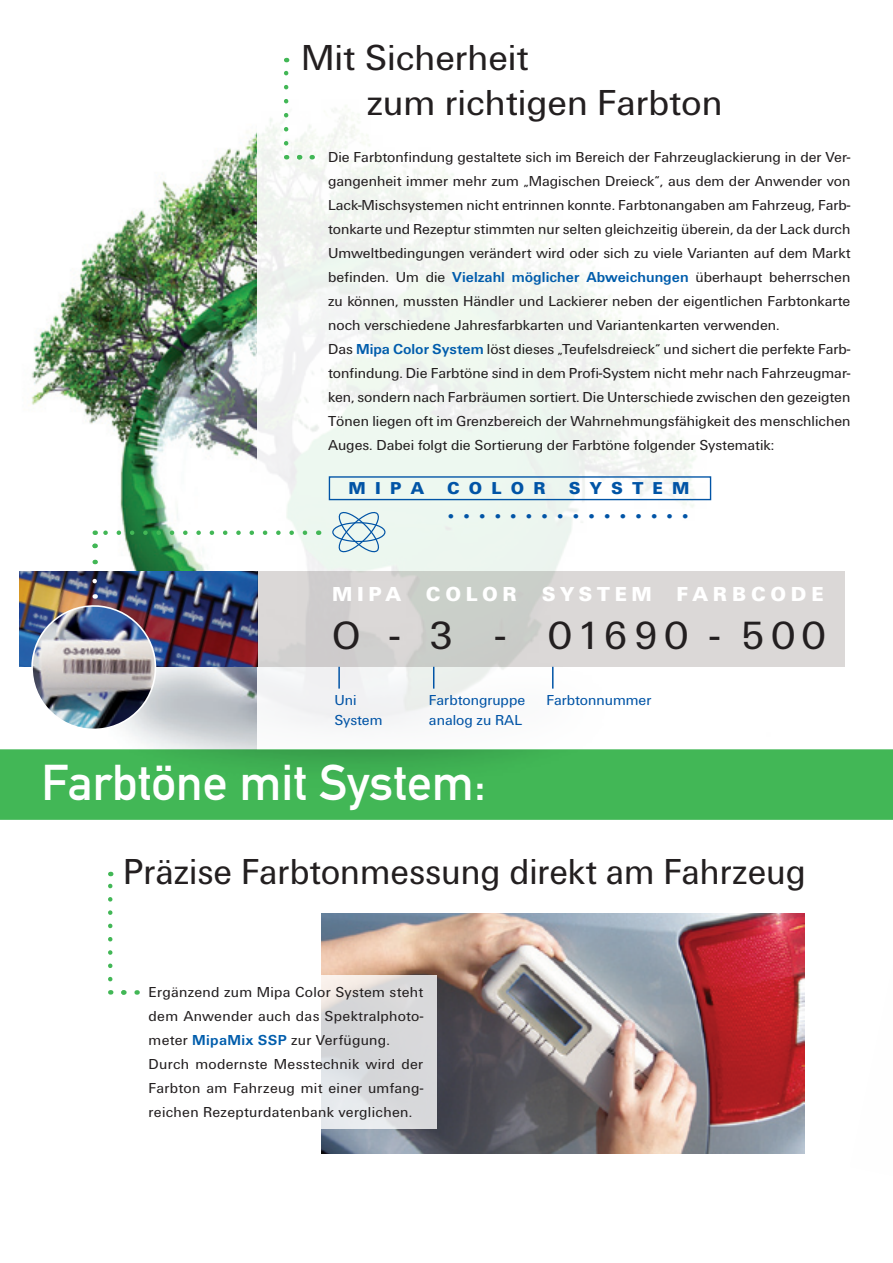
<style>
.page{position:relative;width:893px;height:1263px;background:#fff}
.page>*{position:absolute;margin:0;border:0;box-sizing:border-box;transform-origin:0 0}
.t1{font:49.5px "DIN Mittelschrift";color:#fff}
.t2{font:40.95px "Unitus T";letter-spacing:.13em;color:#231f20}
.t3{font:37.5px "Unitus T";color:#231f20;scale:.95 1}
.t4{font:37.5px/45px "Unitus T";color:#231f20}
.t5{font:700 28.2px "Times New Roman";color:#0154a6}
.t6{font:900 21px "Unitus T";letter-spacing:.225em;color:#fff}
.t7{font:900 17.85px "Unitus T";letter-spacing:.52em;color:#0154a6}
.t8{font:15px/24px "Unitus T";color:#231f20}
.t9{font:15px/24px "Unitus T";letter-spacing:.02em;color:#231f20}
.t10{font:15px/19.5px "Unitus T";color:#0154a6}
.s1{font-weight:700;color:#015dac}
</style>
<div class="page">
<img style="left:19px;top:131px;width:238px;height:618px">
<div style="left:257px;top:0;width:636px;height:749px;background:linear-gradient(to right,#f2f7f3,#fff)"></div>
<svg style="left:0;top:749px;width:893px;height:71px;background:#42b556"></svg>
<svg style="left:284px;top:58px;width:4px;height:85px"></svg>
<svg style="left:299px;top:155px;width:6px;height:4px"></svg>
<img style="left:19px;top:572px;width:8px;height:95px">
<div style="left:257px;top:572px;width:588px;height:95px;background:linear-gradient(to right,#cdcecb,#dedad9)"></div>
<hr style="left:338px;top:667px;width:2px;height:22px;background:#0154a6">
<svg style="left:433px;top:667px;width:1px;height:22px"></svg>
<hr style="left:552px;top:667px;width:2px;height:22px;background:#0154a6">
<div style="left:332px;top:522px;width:53px;height:20px;border:1px solid #0154a6;border-radius:50%"></div>
<svg style="left:335px;top:510px;width:48px;height:44px;background:#c1d9e2"></svg>
<div style="left:329px;top:476px;width:382px;height:24px;border:1px solid #0154a6"></div>
<img style="left:27px;top:530px;width:278px;height:205px">
<img style="left:322px;top:913px;width:482px;height:240px">
<svg style="left:321px;top:976px;width:116px;height:153px;background:#dbdbdd"></svg>
<svg style="left:108px;top:872px;width:4px;height:107px"></svg>
<svg style="left:123px;top:990px;width:4px;height:5px"></svg>
<h3 class="t4" style="left:367px;top:35px;width:357px;text-indent:-66px">Mit Sicherheit<br>zum richtigen Farbton</h3>
<p class="t8" style="left:328px;top:145px;width:524px">Die Farbtonfindung gestaltete sich im Bereich der Fahrzeuglackierung in der Ver&shy;gangenheit immer mehr zum „Magischen Dreieck“, aus dem der Anwender von Lack-Mischsystemen nicht entrinnen konnte. Farbtonangaben am Fahrzeug, Farb&shy;tonkarte und Rezeptur stimmten nur selten gleichzeitig überein, da der Lack durch Umweltbedingungen verändert wird oder sich zu viele Varianten auf dem Markt befinden. Um die <span class="s1">Vielzahl möglicher Abweichungen</span> überhaupt beherrschen zu können, mussten Händler und Lackierer neben der eigentlichen Farbtonkarte noch verschiedene Jahresfarbkarten und Variantenkarten verwenden.<br>Das <span class="s1">Mipa Color System</span> löst dieses „Teufelsdreieck“ und sichert die perfekte Farb&shy;tonfindung. Die Farbtöne sind in dem Profi-System nicht mehr nach Fahrzeugmar&shy;ken, sondern nach Farbräumen sortiert. Die Unterschiede zwischen den gezeigten Tönen liegen oft im Grenzbereich der Wahrnehmungsfähigkeit des menschlichen Auges. Dabei folgt die Sortierung der Farbtöne folgender Systematik:</p>
<p class="t7" style="left:349px;top:478px;width:59px">MIPA</p>
<p class="t7" style="left:447px;top:478px;width:82px">COLOR</p>
<p class="t7" style="left:569px;top:478px;width:122px">SYSTEM</p>
<h3 class="t5" style="left:447px;top:489px;width:243px">................</h3>
<h3 class="t6" style="left:332px;top:582px;width:493px">MI PA COLOR SYSTEM FARBCODE</h3>
<h2 class="t2" style="left:332px;top:611px;width:496px">O - 3 - 01690 - 500</h2>
<p class="t10" style="left:334px;top:690px;width:50px">Uni<br>System</p>
<p class="t10" style="left:429px;top:690px;width:98px">Farbtongruppe analog zu RAL</p>
<p class="t10" style="left:546px;top:690px;width:107px">Farbtonnummer</p>
<h1 class="t1" style="left:41px;top:754px;width:446px">Farbtöne mit System:</h1>
<h3 class="t3" style="left:123px;top:849px;width:720px">Präzise Farbtonmessung direkt am Fahrzeug</h3>
<p class="t9" style="left:149px;top:980px;width:276px">Ergänzend zum Mipa Color System steht dem Anwender auch das Spektralphoto&shy;meter <span class="s1">MipaMix SSP</span> zur Verfügung.<br>Durch modernste Messtechnik wird der Farbton am Fahrzeug mit einer umfang&shy;reichen Rezepturdatenbank verglichen.</p>
</div>
